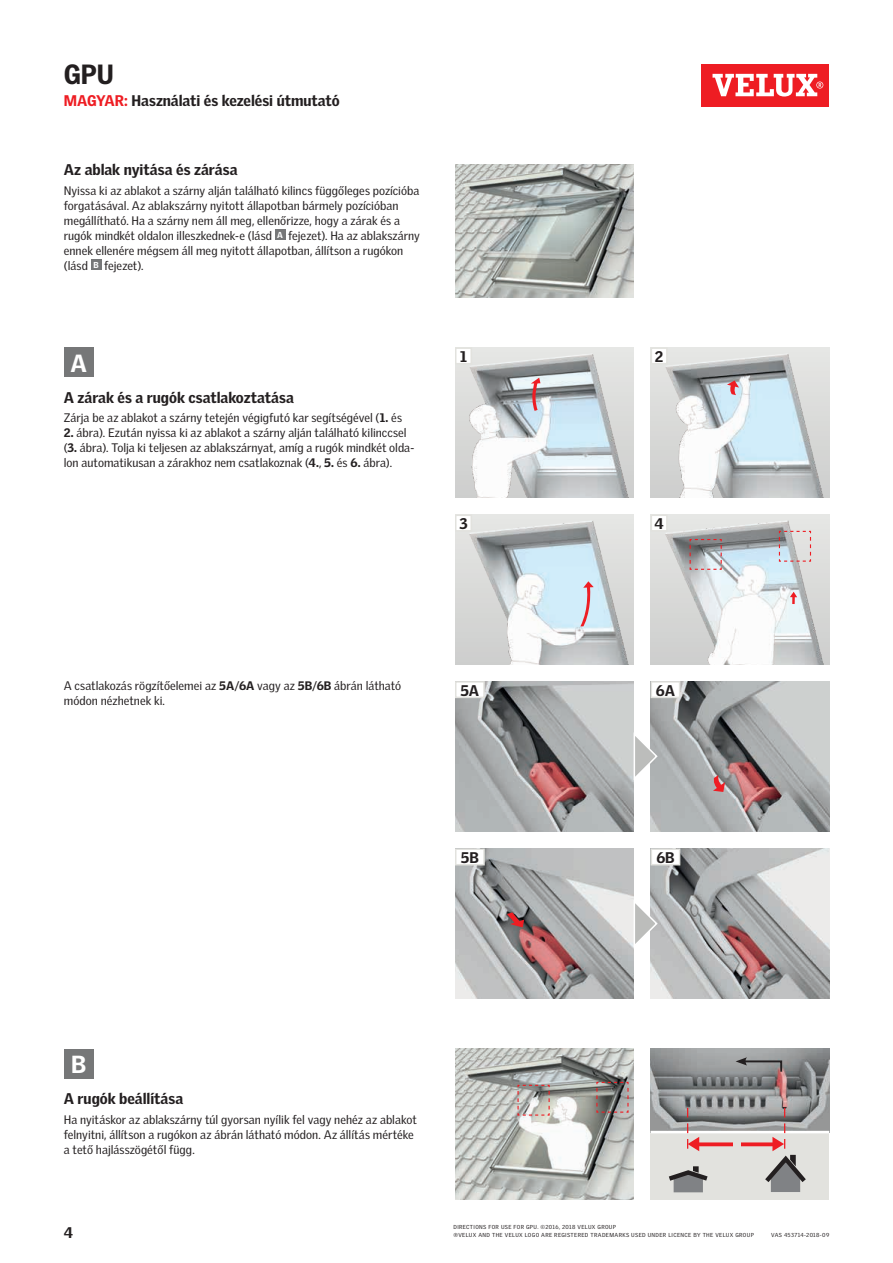
<style>
.page{position:relative;width:893px;height:1263px;background:#fff}
.page>*{position:absolute;margin:0;border:0;box-sizing:border-box;transform-origin:0 0}
.t1{font:900 27px "Velux Gothic";color:#231f20}
.t2{font:900 24px "Velux Gothic";color:#fff}
.t3{font:900 15px "Velux Gothic";letter-spacing:-.005em;color:#231f20}
.t4{font:12px/15px "Velux Gothic";letter-spacing:.005em;color:#231f20}
.t5{font:5.7px/7.5px "Velux Gothic";letter-spacing:.065em;color:#231f20}
.s1{color:#ee1d23}
.s2{font-weight:900}
</style>
<div class="page">
<div style="left:702px;top:64px;width:127px;height:42px;background:#ee1d23"></div>
<svg style="left:712px;top:74px;width:111px;height:23px"></svg>
<div style="left:64px;top:347px;width:30px;height:30px;background:#767778"></div>
<div style="left:64px;top:1049px;width:30px;height:30px;background:#767778"></div>
<img style="left:455px;top:1049px;width:179px;height:150px">
<img style="left:455px;top:681px;width:179px;height:150px">
<img style="left:651px;top:681px;width:178px;height:150px">
<img style="left:455px;top:514px;width:179px;height:151px">
<img style="left:651px;top:514px;width:178px;height:151px">
<img style="left:455px;top:347px;width:179px;height:151px">
<img style="left:651px;top:347px;width:178px;height:151px">
<div style="left:456px;top:348px;width:15px;height:16px;background:#fff"></div>
<div style="left:455px;top:347px;width:17px;height:17px;border:2px solid #e2e2de"></div>
<div style="left:651px;top:348px;width:16px;height:16px;background:#fff"></div>
<div style="left:651px;top:347px;width:17px;height:17px;border:2px solid #e2e2de"></div>
<div style="left:651px;top:515px;width:16px;height:16px;background:#fff"></div>
<div style="left:651px;top:514px;width:17px;height:17px;border:2px solid #e2e2de"></div>
<div style="left:456px;top:515px;width:15px;height:16px;background:#fff"></div>
<div style="left:455px;top:514px;width:17px;height:17px;border:2px solid #e2e2de"></div>
<div style="left:456px;top:682px;width:28px;height:15px;background:#fff"></div>
<div style="left:455px;top:681px;width:30px;height:17px;border:2px solid #e2e2de"></div>
<div style="left:651px;top:682px;width:29px;height:15px;background:#fff"></div>
<div style="left:651px;top:681px;width:29px;height:17px;border:2px solid #e2e2de"></div>
<svg style="left:689px;top:538px;width:33px;height:32px"></svg>
<svg style="left:778px;top:530px;width:34px;height:32px"></svg>
<svg style="left:596px;top:1081px;width:33px;height:32px"></svg>
<svg style="left:517px;top:1084px;width:33px;height:32px"></svg>
<svg style="left:531px;top:378px;width:9px;height:36px"></svg>
<svg style="left:727px;top:380px;width:12px;height:15px"></svg>
<svg style="left:580px;top:581px;width:14px;height:45px"></svg>
<svg style="left:790px;top:592px;width:7px;height:12px"></svg>
<svg style="left:712px;top:775px;width:13px;height:17px"></svg>
<div style="left:651px;top:1049px;width:178px;height:150px;background:#e2e2de"></div>
<img style="left:651px;top:1049px;width:178px;height:82px">
<hr style="left:651px;top:1131px;width:178px;height:2px;background:#fff">
<svg style="left:736px;top:1057px;width:47px;height:16px"></svg>
<svg style="left:711px;top:1142px;width:48px;height:4px"></svg>
<svg style="left:664px;top:1108px;width:47px;height:84px"></svg>
<svg style="left:759px;top:1108px;width:51px;height:84px"></svg>
<div style="left:733px;top:1139px;width:7px;height:12px;background:#e2e2de"></div>
<img style="left:455px;top:848px;width:179px;height:151px">
<img style="left:651px;top:848px;width:178px;height:151px">
<div style="left:456px;top:849px;width:28px;height:16px;background:#fff"></div>
<div style="left:455px;top:848px;width:30px;height:17px;border:2px solid #e2e2de"></div>
<div style="left:651px;top:849px;width:29px;height:16px;background:#fff"></div>
<div style="left:651px;top:848px;width:29px;height:17px;border:2px solid #e2e2de"></div>
<img style="left:455px;top:164px;width:179px;height:133px">
<svg style="left:632px;top:730px;width:27px;height:51px"></svg>
<svg style="left:632px;top:898px;width:27px;height:50px"></svg>
<svg style="left:502px;top:911px;width:27px;height:19px"></svg>
<div style="left:275px;top:229px;width:10px;height:11px;background:#767778"></div>
<div style="left:91px;top:259px;width:10px;height:11px;background:#767778"></div>
<h1 class="t1" style="left:64px;top:57px;width:51px">GPU</h1>
<p class="t3" style="left:64px;top:91px;width:277px"><span class="s1">MAGYAR:</span> Használati és kezelési útmutató</p>
<p class="t3" style="left:64px;top:160px;width:175px">Az ablak nyitása és zárása</p>
<p class="t4" style="left:64px;top:183px;width:358px">Nyissa ki az ablakot a szárny alján található kilincs függőleges pozícióba forgatásával. Az ablakszárny nyitott állapotban bármely pozícióban megállítható. Ha a szárny nem áll meg, ellenőrizze, hogy a zárak és a rugók mindkét oldalon illeszkednek-e (lásd <sup>A</sup> fejezet). Ha az ablakszárny ennek ellenére mégsem áll meg nyitott állapotban, állítson a rugókon (lásd <sup>B</sup> fejezet).</p>
<h2 class="t2" style="left:70px;top:348px;width:18px">A</h2>
<p class="t3" style="left:64px;top:388px;width:232px">A zárak és a rugók csatlakoztatása</p>
<p class="t4" style="left:64px;top:410px;width:340px">Zárja be az ablakot a szárny tetején végigfutó kar segítségével (<span class="s2">1.</span> és</p>
<p class="t4" style="left:64px;top:425px;width:352px"><span class="s2">2.</span> ábra). Ezután nyissa ki az ablakot a szárny alján található kilinccsel (<span class="s2">3.</span> ábra). Tolja ki teljesen az ablakszárnyat, amíg a rugók mindkét olda&shy;lon automatikusan a zárakhoz nem csatlakoznak (<span class="s2">4.</span>, <span class="s2">5.</span> és <span class="s2">6.</span> ábra).</p>
<p class="t3" style="left:460px;top:347px;width:8px">1</p>
<p class="t3" style="left:655px;top:347px;width:10px">2</p>
<p class="t3" style="left:459px;top:514px;width:10px">3</p>
<p class="t3" style="left:654px;top:514px;width:11px">4</p>
<p class="t4" style="left:64px;top:678px;width:339px">A csatlakozás rögzítőelemei az <span class="s2">5A</span>/<span class="s2">6A</span> vagy az <span class="s2">5B</span>/<span class="s2">6B</span> ábrán látható módon nézhetnek ki.</p>
<p class="t3" style="left:461px;top:680px;width:20px">5A</p>
<p class="t3" style="left:656px;top:680px;width:21px">6A</p>
<p class="t3" style="left:461px;top:848px;width:19px">5B</p>
<p class="t3" style="left:656px;top:848px;width:20px">6B</p>
<h2 class="t2" style="left:71px;top:1049px;width:16px">B</h2>
<p class="t3" style="left:64px;top:1089px;width:121px">A rugók beállítása</p>
<p class="t4" style="left:64px;top:1111px;width:354px">Ha nyitáskor az ablakszárny túl gyorsan nyílik fel vagy nehéz az ablakot felnyitni, állítson a rugókon az ábrán látható módon. Az állítás mértéke a tető hajlásszögétől függ.</p>
<p class="t3" style="left:64px;top:1222px;width:11px">4</p>
<p class="t5" style="left:453px;top:1223px;width:302px">DIRECTIONS FOR USE FOR GPU. ©2016, 2018 VELUX GROUP<br>®VELUX AND THE VELUX LOGO ARE REGISTERED TRADEMARKS USED UNDER LICENCE BY THE VELUX GROUP</p>
<p class="t5" style="left:771px;top:1231px;width:60px">VAS 453714-2018-09</p>
</div>
